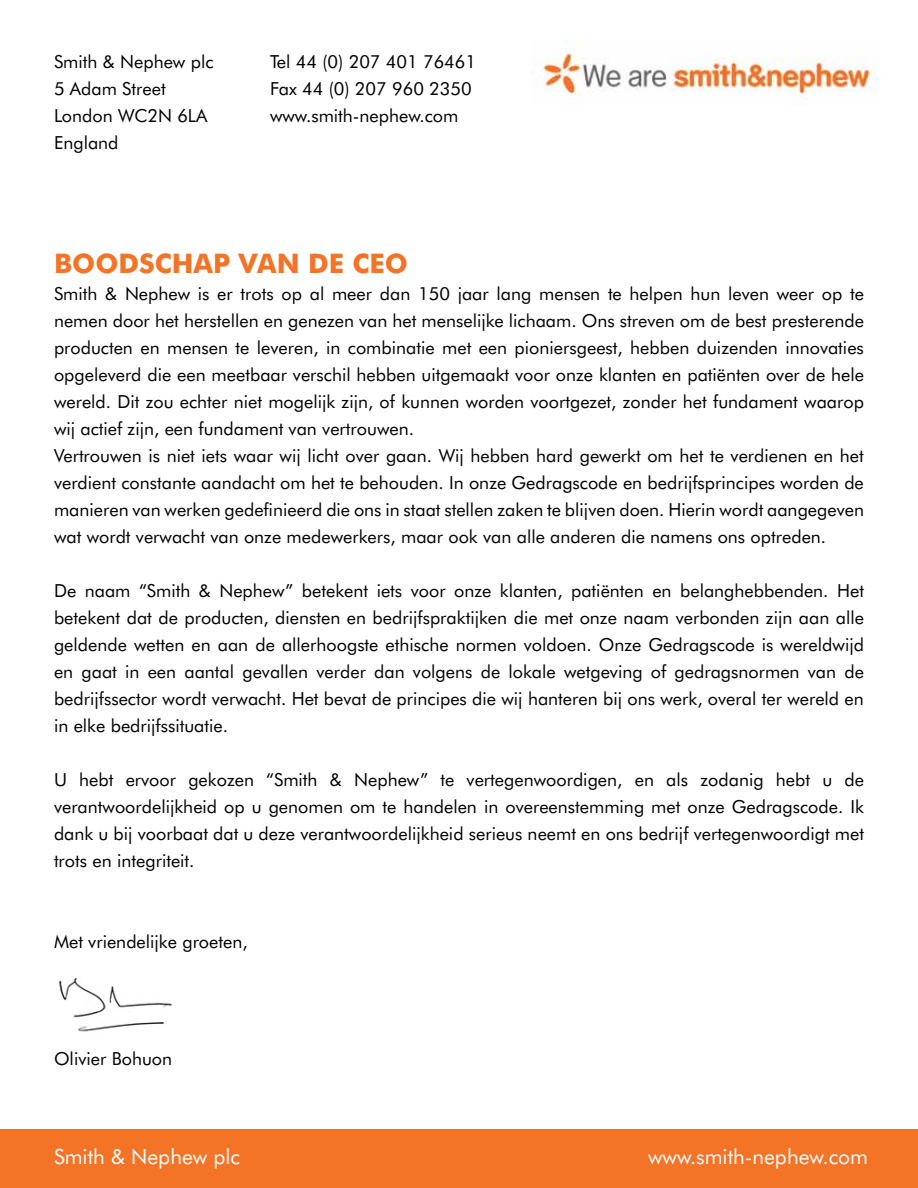
<style>
.page{position:relative;width:918px;height:1188px;background:#fff}
.page>*{position:absolute;margin:0;border:0;box-sizing:border-box;transform-origin:0 0}
.t1{font:700 27px "Futura BT";color:#f47427}
.t2{font:21px "Futura BT";color:#fff}
.t3{font:18px/27px "Futura BT";color:#000;text-align:justify}
</style>
<div class="page">
<div style="left:0;top:1130px;width:918px;height:58px;background:#f47427"></div>
<img style="left:531px;top:40px;width:345px;height:57px">
<img style="left:59px;top:978px;width:114px;height:54px">
<p class="t3" style="left:54px;top:48px;width:161px">Smith &amp; Nephew plc</p>
<p class="t3" style="left:270px;top:48px;width:208px">Tel 44 (0) 207 401 76461</p>
<p class="t3" style="left:54px;top:75px;width:113px">5 Adam Street</p>
<p class="t3" style="left:270px;top:75px;width:203px">Fax 44 (0) 207 960 2350</p>
<p class="t3" style="left:54px;top:102px;width:155px">London WC2N 6LA</p>
<p class="t3" style="left:270px;top:102px;width:190px">www.smith-nephew.com</p>
<p class="t3" style="left:54px;top:129px;width:66px">England</p>
<h1 class="t1" style="left:54px;top:247px;width:318px">BOODSCHAP VAN DE CEO</h1>
<p class="t3" style="left:54px;top:280px;width:812px;text-align:left">Smith &amp; Nephew is er trots op al meer dan 150 jaar lang mensen te helpen hun leven weer op te nemen door het herstellen en genezen van het menselijke lichaam. Ons streven om de best presterende producten en mensen te leveren, in combinatie met een pioniersgeest, hebben duizenden innovaties opgeleverd die een meetbaar verschil hebben uitgemaakt voor onze klanten en patiënten over de hele wereld. Dit zou echter niet mogelijk zijn, of kunnen worden voortgezet, zonder het fundament waarop wij actief zijn, een fundament van vertrouwen.<br>Vertrouwen is niet iets waar wij licht over gaan. Wij hebben hard gewerkt om het te verdienen en het verdient constante aandacht om het te behouden. In onze Gedragscode en bedrijfsprincipes worden de manieren van werken gedefinieerd die ons in staat stellen zaken te blijven doen. Hierin wordt aangegeven wat wordt verwacht van onze medewerkers, maar ook van alle anderen die namens ons optreden.</p>
<p class="t3" style="left:54px;top:577px;width:812px">De naam “Smith &amp; Nephew” betekent iets voor onze klanten, patiënten en belanghebbenden. Het betekent dat de producten, diensten en bedrijfspraktijken die met onze naam verbonden zijn aan alle geldende wetten en aan de allerhoogste ethische normen voldoen. Onze Gedragscode is wereldwijd en gaat in een aantal gevallen verder dan volgens de lokale wetgeving of gedragsnormen van de bedrijfssector wordt verwacht. Het bevat de principes die wij hanteren bij ons werk, overal ter wereld en in elke bedrijfssituatie.</p>
<p class="t3" style="left:54px;top:766px;width:812px">U hebt ervoor gekozen “Smith &amp; Nephew” te vertegenwoordigen, en als zodanig hebt u de verantwoordelijkheid op u genomen om te handelen in overeenstemming met onze Gedragscode. Ik dank u bij voorbaat dat u deze verantwoordelijkheid serieus neemt en ons bedrijf vertegenwoordigt met trots en integriteit.</p>
<p class="t3" style="left:54px;top:928px;width:195px">Met vriendelijke groeten,</p>
<p class="t3" style="left:54px;top:1045px;width:120px">Olivier Bohuon</p>
<p class="t2" style="left:54px;top:1144px;width:188px">Smith &amp; Nephew plc</p>
<p class="t2" style="left:648px;top:1144px;width:221px">www.smith-nephew.com</p>
</div>
